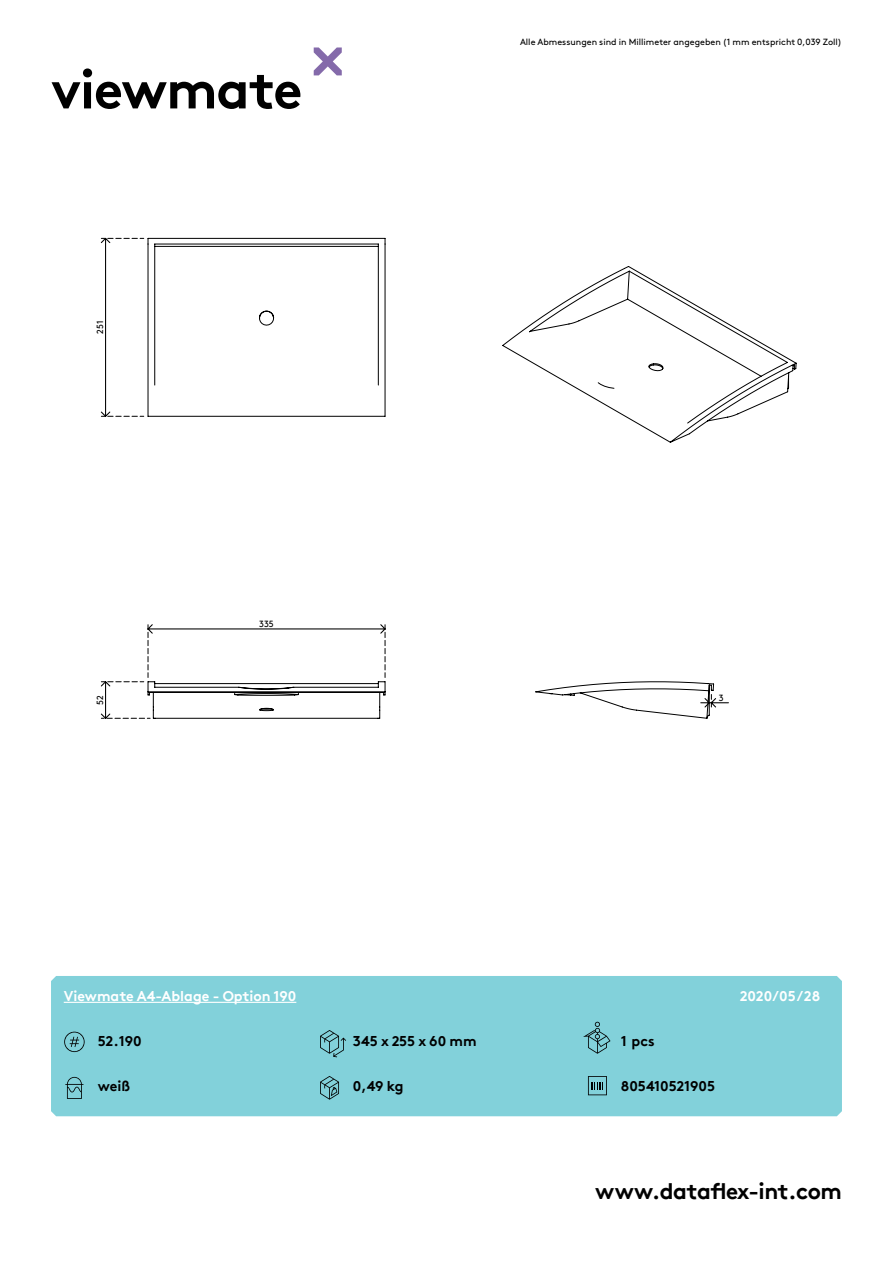
<style>
.page{position:relative;width:893px;height:1263px;background:#fff}
.page>*{position:absolute;margin:0;border:0;box-sizing:border-box;transform-origin:0 0}
.t1{font:700 54px "Brown Pro TT";letter-spacing:-.02em;color:#000}
.t2{font:700 22.5px "Brown Pro TT";letter-spacing:-.02em;color:#000}
.t3{font:700 14.25px "Brown Pro TT";color:#000}
.t4{font:700 14.25px "Brown Pro TT";color:#fff}
.t5{font:9px "Brown";color:#000}
.t6{font:9px "Brown Pro TT Regular Alt";color:#000}
</style>
<div class="page">
<svg style="left:314px;top:47px;width:28px;height:28px"></svg>
<div style="left:51px;top:976px;width:791px;height:140px;background:#82d1da"></div>
<svg style="left:100px;top:237px;width:286px;height:482px"></svg>
<svg style="left:502px;top:266px;width:295px;height:177px"></svg>
<svg style="left:535px;top:681px;width:194px;height:38px"></svg>
<svg style="left:64px;top:1032px;width:21px;height:20px"></svg>
<svg style="left:65px;top:1077px;width:18px;height:22px"></svg>
<svg style="left:320px;top:1030px;width:26px;height:27px"></svg>
<svg style="left:583px;top:1022px;width:27px;height:32px"></svg>
<svg style="left:320px;top:1076px;width:19px;height:24px"></svg>
<svg style="left:588px;top:1076px;width:19px;height:19px"></svg>
<hr style="left:64px;top:1002px;width:232px;height:1px;background:#fff">
<h1 class="t1" style="left:51px;top:68px;width:253px">viewmate</h1>
<p class="t6" style="left:93px;top:334px;width:15px;rotate:-90deg">251</p>
<p class="t6" style="left:93px;top:705px;width:11px;rotate:-90deg">52</p>
<p class="t6" style="left:259px;top:617px;width:16px">335</p>
<p class="t5" style="left:520px;top:38px;width:323px">Alle Abmessungen sind in Millimeter angegeben (1 mm entspricht 0,039 Zoll)</p>
<p class="t6" style="left:719px;top:690px;width:6px">3</p>
<h3 class="t4" style="left:64px;top:991px;width:234px">Viewmate A4-Ablage - Option 190</h3>
<h3 class="t4" style="left:740px;top:991px;width:82px">2020/05/28</h3>
<h3 class="t3" style="left:98px;top:1035px;width:45px">52.190</h3>
<h3 class="t3" style="left:98px;top:1080px;width:34px">weiß</h3>
<h3 class="t3" style="left:353px;top:1035px;width:125px">345 x 255 x 60 mm</h3>
<h3 class="t3" style="left:621px;top:1035px;width:35px">1 pcs</h3>
<h3 class="t3" style="left:353px;top:1080px;width:52px">0,49 kg</h3>
<h3 class="t3" style="left:621px;top:1080px;width:96px">805410521905</h3>
<h2 class="t2" style="left:595px;top:1173px;width:248px">www.dataflex-int.com</h2>
</div>
